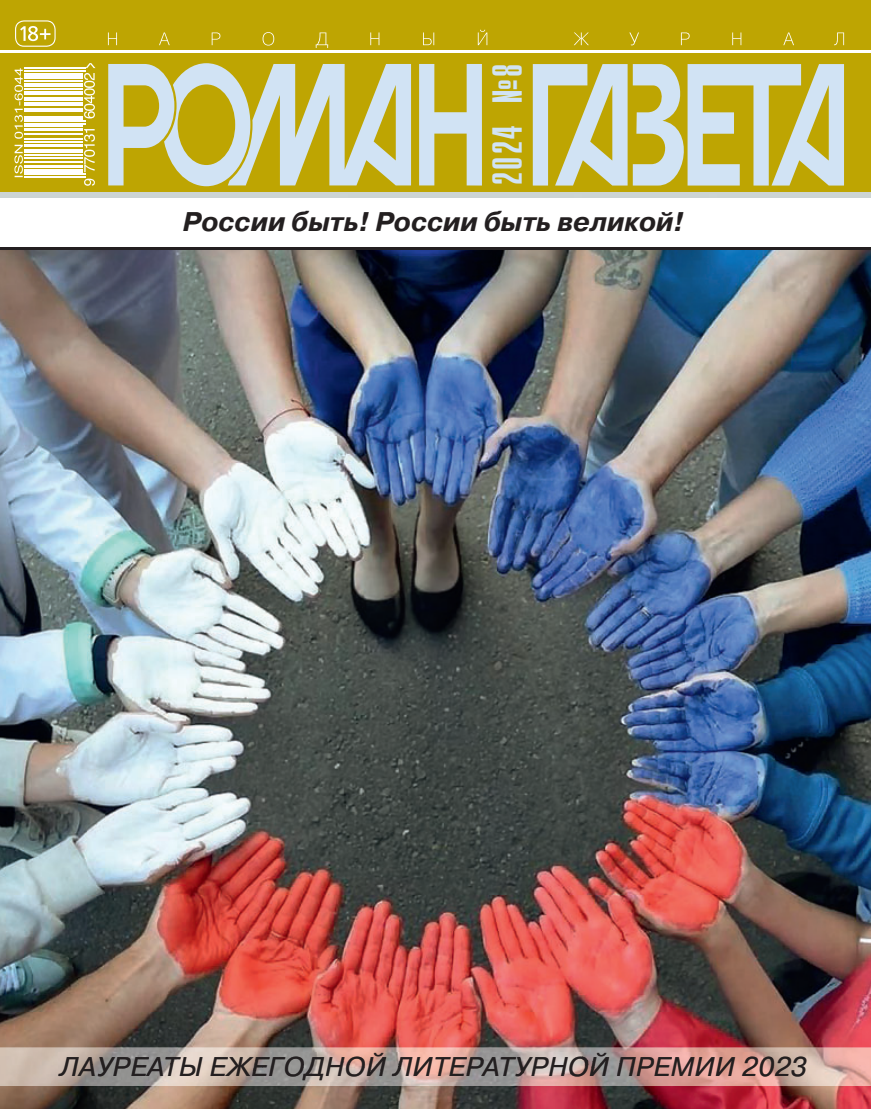
<style>
.page{position:relative;width:871px;height:1109px;background:#fff}
.page>*{position:absolute;margin:0;border:0;box-sizing:border-box;transform-origin:0 0}
.t1{font:42px "Compact C";color:#d1e3f4}
.t2{font:italic 27px "Pragmatica C";letter-spacing:.02em;color:#2e2e2f}
.t3{font:italic 700 27px "Pragmatica C";color:#231f20}
.s1{color:#625b58}
.s2{color:#59514c}
.s3{color:#403935}
.s4{color:#312f32}
.s5{color:#4f4d4c}
.s6{color:#2d2c2d}
.s7{color:#736c69}
.s8{color:#746d69}
.s9{color:#695f5a}
.s10{color:#52463f}
.s11{color:#343434}
.s12{color:#474848}
.s13{color:#323334}
.s14{color:#635c58}
.s15{color:#775751}
.s16{color:#7a5852}
.s17{color:#333131}
.s18{color:#7f5f5b}
.s19{color:#7f605b}
.s20{color:#785a57}
.s21{color:#5c4440}
.s22{color:#303031}
.s23{color:#2f2d2f}
.s24{color:#5c5756}
.s25{color:#665f60}
.s26{color:#686463}
.s27{color:#37383a}
.s28{color:#2c191b}
.s29{color:#5f3f3b}
.s30{color:#704e4e}
.s31{color:#7a5958}
.s32{color:#6b4944}
.s33{color:#704e49}
.s34{color:#6c4943}
.s35{color:#664a46}
.s36{color:#594d47}
.s37{color:#655a56}
</style>
<div class="page">
<img style="left:0;top:192px;width:871px;height:917px">
<div style="left:0;top:0;width:871px;height:61px;background:#bea502"></div>
<div style="left:0;top:199px;width:871px;height:49px;background:#fff"></div>
<div style="left:0;top:57px;width:871px;height:135px;background:#bea502"></div>
<svg style="left:108px;top:63px;width:736px;height:123px"></svg>
<hr style="left:0;top:50px;width:871px;height:3px;background:#fff">
<svg style="left:108px;top:32px;width:9px;height:13px"></svg>
<svg style="left:159px;top:32px;width:11px;height:13px"></svg>
<svg style="left:212px;top:32px;width:8px;height:13px"></svg>
<svg style="left:263px;top:32px;width:11px;height:14px"></svg>
<svg style="left:316px;top:32px;width:12px;height:16px"></svg>
<svg style="left:370px;top:32px;width:9px;height:13px"></svg>
<svg style="left:423px;top:32px;width:11px;height:13px"></svg>
<svg style="left:478px;top:30px;width:9px;height:15px"></svg>
<svg style="left:574px;top:32px;width:15px;height:13px"></svg>
<svg style="left:629px;top:32px;width:10px;height:13px"></svg>
<svg style="left:681px;top:32px;width:9px;height:13px"></svg>
<svg style="left:732px;top:32px;width:9px;height:13px"></svg>
<svg style="left:783px;top:32px;width:11px;height:13px"></svg>
<svg style="left:834px;top:32px;width:10px;height:13px"></svg>
<hr style="left:24px;top:176px;width:62px;height:1px;background:#fff">
<hr style="left:24px;top:174px;width:62px;height:1px;background:#fff">
<hr style="left:24px;top:169px;width:58px;height:4px;background:#fff">
<hr style="left:24px;top:165px;width:58px;height:3px;background:#fff">
<hr style="left:24px;top:162px;width:58px;height:1px;background:#fff">
<hr style="left:24px;top:157px;width:58px;height:1px;background:#fff">
<hr style="left:24px;top:155px;width:58px;height:1px;background:#fff">
<hr style="left:24px;top:149px;width:58px;height:3px;background:#fff">
<hr style="left:24px;top:145px;width:58px;height:2px;background:#fff">
<hr style="left:24px;top:141px;width:58px;height:1px;background:#fff">
<hr style="left:24px;top:139px;width:58px;height:1px;background:#fff">
<hr style="left:24px;top:133px;width:58px;height:1px;background:#fff">
<hr style="left:24px;top:129px;width:58px;height:2px;background:#fff">
<hr style="left:24px;top:125px;width:58px;height:1px;background:#fff">
<hr style="left:24px;top:123px;width:62px;height:1px;background:#fff">
<hr style="left:24px;top:121px;width:62px;height:1px;background:#fff">
<hr style="left:24px;top:118px;width:58px;height:1px;background:#fff">
<hr style="left:24px;top:116px;width:58px;height:1px;background:#fff">
<hr style="left:24px;top:108px;width:58px;height:3px;background:#fff">
<hr style="left:24px;top:104px;width:58px;height:2px;background:#fff">
<hr style="left:24px;top:102px;width:58px;height:1px;background:#fff">
<hr style="left:24px;top:98px;width:58px;height:3px;background:#fff">
<hr style="left:24px;top:92px;width:58px;height:3px;background:#fff">
<hr style="left:24px;top:88px;width:58px;height:1px;background:#fff">
<hr style="left:24px;top:84px;width:58px;height:3px;background:#fff">
<hr style="left:24px;top:80px;width:58px;height:1px;background:#fff">
<hr style="left:24px;top:77px;width:58px;height:2px;background:#fff">
<hr style="left:24px;top:74px;width:58px;height:2px;background:#fff">
<hr style="left:24px;top:70px;width:62px;height:1px;background:#fff">
<hr style="left:24px;top:68px;width:62px;height:1px;background:#fff">
<svg style="left:14px;top:68px;width:9px;height:109px"></svg>
<svg style="left:84px;top:179px;width:11px;height:7px"></svg>
<svg style="left:84px;top:129px;width:11px;height:43px"></svg>
<svg style="left:84px;top:63px;width:11px;height:55px"></svg>
<div style="left:15px;top:20px;width:41px;height:27px;border:1px solid #fff;border-radius:9px"></div>
<svg style="left:20px;top:26px;width:31px;height:15px"></svg>
<hr style="left:0;top:247px;width:871px;height:3px;background:#231f20">
<img style="left:0;top:1048px;width:871px;height:38px">
<img style="left:58px;top:1053px;width:749px;height:28px">
<h1 class="t1" style="left:492px;top:185px;width:123px;rotate:-90deg">2024 №8</h1>
<p class="t3" style="left:183px;top:212px;width:502px">России быть! России быть великой!</p>
<p class="t2" style="left:60px;top:1057px;width:749px"><span class="s1">Л</span><span class="s2">А</span><span class="s3">У</span><span class="s4">Р</span>Е<span class="s5">А</span><span class="s6">Т</span><span class="s7">Ы</span> <span class="s8">Е</span><span class="s9">Ж</span><span class="s10">Е</span><span class="s11">Г</span><span class="s12">О</span><span class="s13">Д</span><span class="s14">Н</span><span class="s15">О</span><span class="s16">Й</span> <span class="s17">Л</span><span class="s18">И</span><span class="s19">Т</span><span class="s20">Е</span><span class="s21">Р</span><span class="s22">А</span>Т<span class="s23">У</span><span class="s24">Р</span><span class="s25">Н</span><span class="s26">О</span><span class="s27">Й</span> <span class="s28">П</span><span class="s29">Р</span><span class="s30">Е</span><span class="s31">М</span><span class="s32">И</span><span class="s33">И</span> <span class="s34">2</span><span class="s35">0</span><span class="s36">2</span><span class="s37">3</span></p>
</div>
